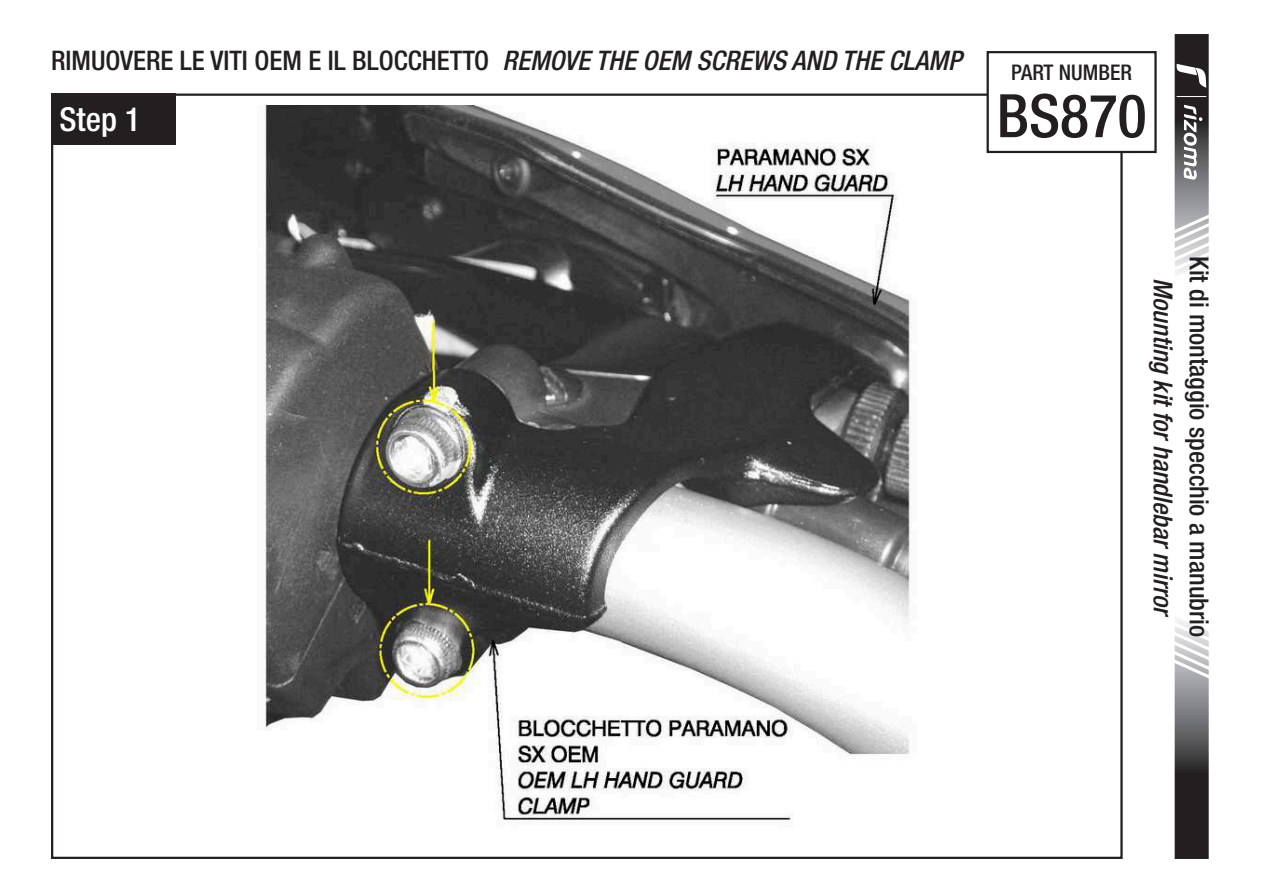
<style>
.page{position:relative;width:1263px;height:893px;background:#fff}
.page>*{position:absolute;margin:0;border:0;box-sizing:border-box;transform-origin:0 0}
.t1{font:500 condensed 60px "Helvetica Neue LT Std";color:#231f20}
.t2{font:500 condensed 33px "Helvetica Neue LT Std";color:#fff}
.t3{font:500 condensed 27px "Helvetica Neue LT Std";color:#231f20}
.t4{font:500 condensed 26.4px "Helvetica Neue LT Std";color:#231f20}
.t5{font:italic 500 condensed 26.4px "Helvetica Neue LT Std";color:#231f20}
.t6{font:500 condensed 21.6px "Helvetica Neue LT Std";color:#231f20}
.s1{font-style:italic}
</style>
<div class="page">
<img style="left:265px;top:106px;width:646px;height:714px">
<div style="left:51px;top:94px;width:124px;height:51px;background:#231f20"></div>
<svg style="left:1174px;top:620px;width:35px;height:239px;background:#706f70"></svg>
<svg style="left:1174px;top:34px;width:35px;height:240px"></svg>
<div style="left:986px;top:51px;width:171px;height:102px;border:2px solid #231f20"></div>
<p class="t3" style="left:51px;top:45px;width:912px">RIMUOVERE LE VITI OEM E IL BLOCCHETTO <span class="s1">REMOVE THE OEM SCREWS AND THE CLAMP</span></p>
<p class="t2" style="left:60px;top:99px;width:83px">Step 1</p>
<p class="t6" style="left:1011px;top:59px;width:122px">PART NUMBER</p>
<h1 class="t1" style="left:997px;top:80px;width:151px">BS870</h1>
<p class="t5" style="left:1179px;top:278px;width:341px;rotate:90deg">Mounting kit for handlebar mirror</p>
<p class="t4" style="left:1215px;top:256px;width:383px;rotate:90deg">Kit di montaggio specchio a manubrio</p>
</div>
